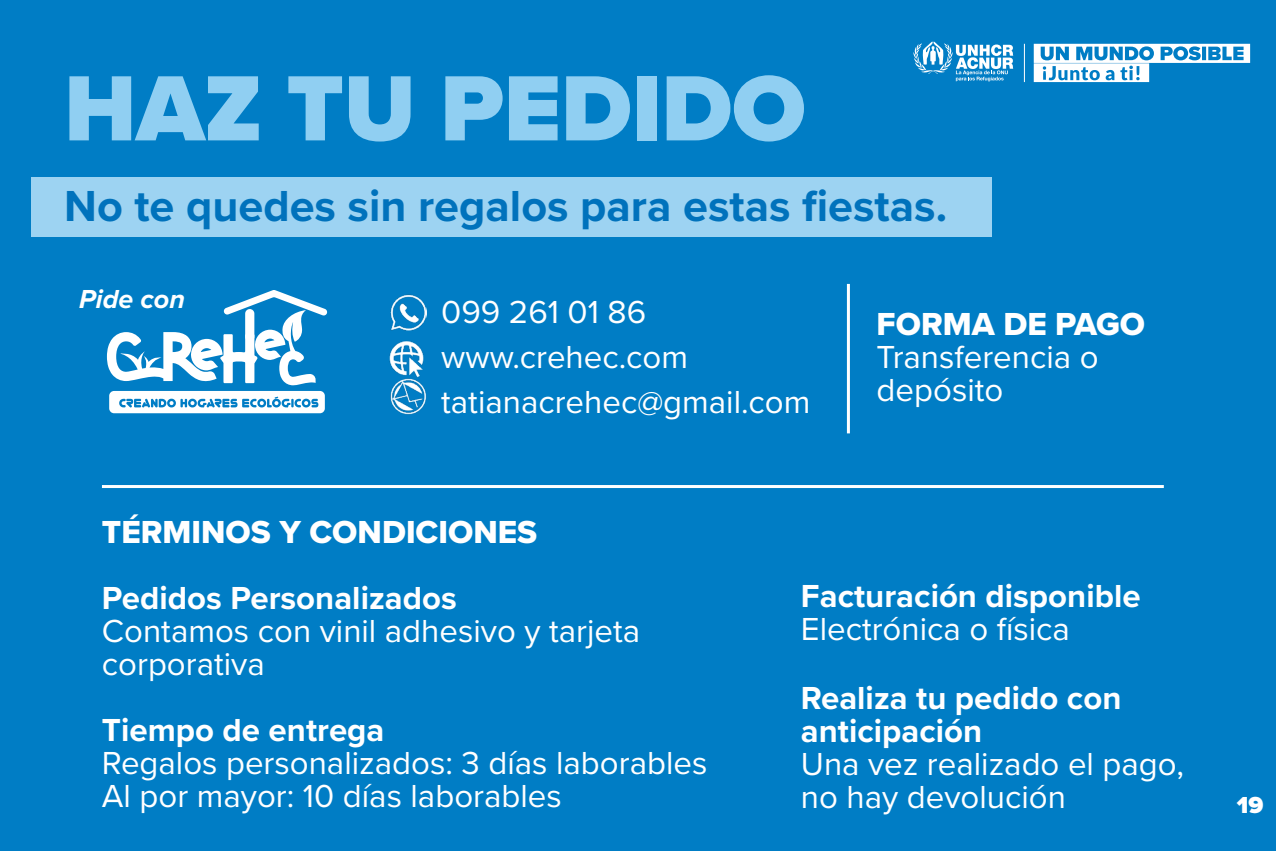
<style>
.page{position:relative;width:1276px;height:851px;background:#fff}
.page>*{position:absolute;margin:0;border:0;box-sizing:border-box;transform-origin:0 0}
.t1{font:900 96px "Proxima Nova";color:#90cff2}
.t2{font:700 45px "Proxima Nova";color:#0072bc}
.t3{font:33px/33px "Proxima Nova";color:#fff}
.t4{font:700 33px/33px "Proxima Nova";color:#fff}
.t5{font:33px "Proxima Nova Extrabld";color:#fff}
.t6{font:italic 700 27px "Proxima Nova";color:#fff}
.t7{font:900 24px "Proxima Nova";color:#fff}
</style>
<div class="page">
<div style="left:0;top:0;width:1276px;height:850px;background:#007dc5"></div>
<div style="left:31px;top:177px;width:960px;height:60px;background:#9dd3f2"></div>
<svg style="left:109px;top:391px;width:216px;height:22px;background:#c7e2f2"></svg>
<svg style="left:107px;top:290px;width:220px;height:95px"></svg>
<img style="left:389px;top:341px;width:35px;height:36px">
<img style="left:390px;top:294px;width:36px;height:36px">
<img style="left:390px;top:377px;width:37px;height:38px">
<hr style="left:847px;top:284px;width:3px;height:149px;background:#fff">
<hr style="left:102px;top:485px;width:1061px;height:3px;background:#fff">
<svg style="left:1033px;top:44px;width:217px;height:38px"></svg>
<svg style="left:913px;top:42px;width:100px;height:39px"></svg>
<hr style="left:1024px;top:44px;width:1px;height:38px;background:#fff">
<h1 class="t1" style="left:64px;top:37px;width:743px">HAZ TU PEDIDO</h1>
<h2 class="t2" style="left:64px;top:172px;width:884px">No te quedes sin regalos para estas fiestas.</h2>
<p class="t6" style="left:79px;top:283px;width:107px">Pide con</p>
<p class="t3" style="left:441px;top:288px;width:371px;line-height:45px">099 261 01 86 www.crehec.com tatianacrehec@gmail.com</p>
<p class="t5" style="left:102px;top:507px;width:437px">TÉRMINOS Y CONDICIONES</p>
<p class="t5" style="left:876px;top:299px;width:270px">FORMA DE PAGO</p>
<p class="t3" style="left:876px;top:338px;width:223px">Transferencia o depósito</p>
<p class="t4" style="left:102px;top:580px;width:356px">Pedidos Personalizados</p>
<p class="t3" style="left:102px;top:612px;width:540px">Contamos con vinil adhesivo y tarjeta corporativa</p>
<p class="t4" style="left:102px;top:712px;width:284px">Tiempo de entrega</p>
<p class="t3" style="left:102px;top:744px;width:607px">Regalos personalizados: 3 días laborables<br>Al por mayor: 10 días laborables</p>
<p class="t4" style="left:801px;top:578px;width:341px">Facturación disponible</p>
<p class="t3" style="left:801px;top:611px;width:271px">Electrónica o física</p>
<p class="t4" style="left:801px;top:681px;width:322px">Realiza tu pedido con anticipación</p>
<p class="t3" style="left:801px;top:746px;width:385px">Una vez realizado el pago, no hay devolución</p>
<p class="t7" style="left:1237px;top:786px;width:28px">19</p>
</div>
